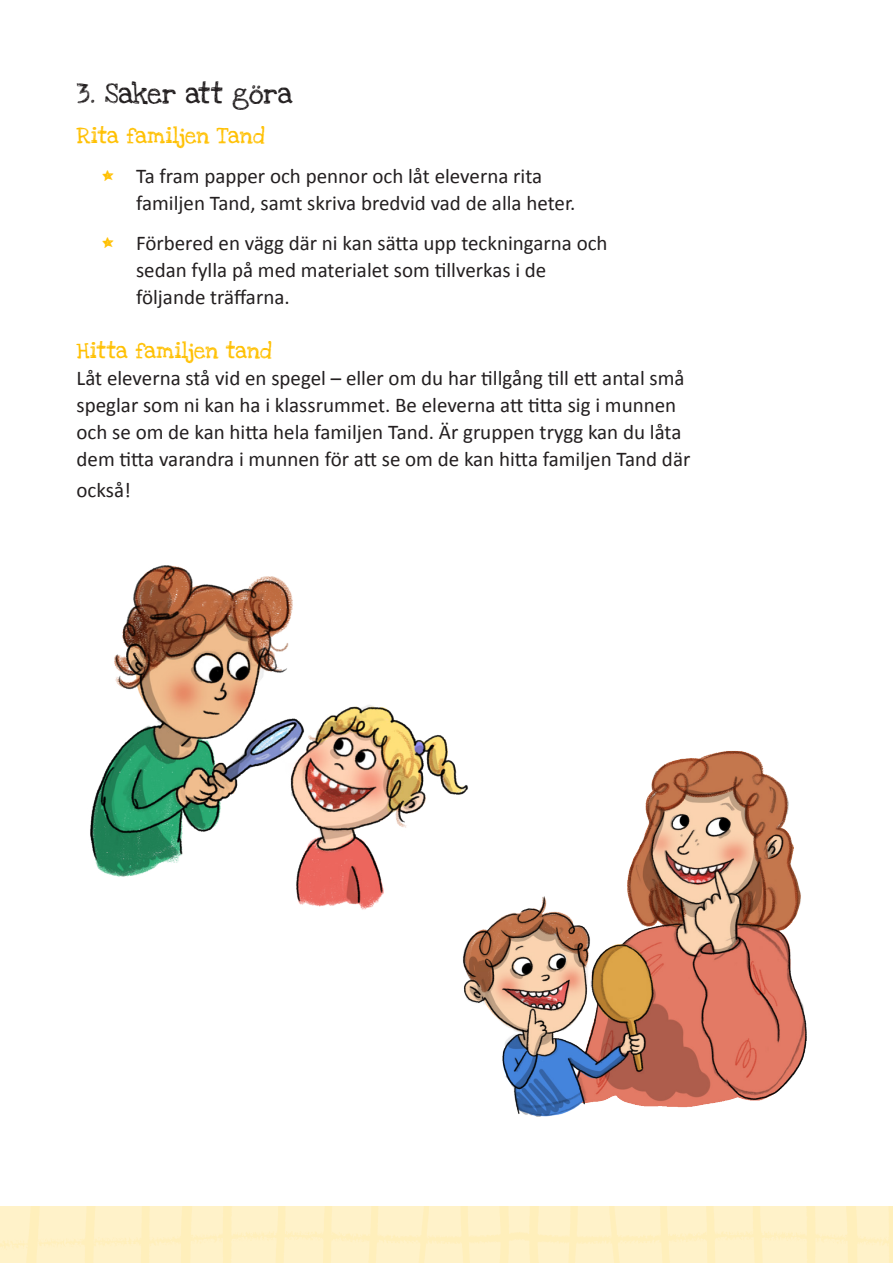
<style>
.page{position:relative;width:893px;height:1263px;background:#fff}
.page>*{position:absolute;margin:0;border:0;box-sizing:border-box;transform-origin:0 0}
.Brödtext_mindre{font:21px/27px "Calibri";color:#231f20}
.Rubrik{font:21px "Love Ya Like A Sister";color:#231f20}
.Underrubrik_gul{font:16.5px "Love Ya Like A Sister";color:#ffc000}
.s1{font-family:"Love Ya Like A Sister";font-size:15px;color:#ffc000}
</style>
<div class="page">
<div style="left:0;top:1206px;width:893px;height:57px;background:linear-gradient(to right,#fff1c6,#fff1c5)"></div>
<img style="left:90px;top:565px;width:354px;height:345px">
<img style="left:429px;top:738px;width:378px;height:379px">
<p class="Rubrik" style="left:77px;top:77px;width:218px">3. Saker att göra</p>
<p class="Underrubrik_gul" style="left:77px;top:122px;width:190px">Rita familjen Tand</p>
<p class="Brödtext_mindre" style="left:136px;top:162px;width:441px;text-indent:-34px"><span class="s1">*</span> Ta fram papper och pennor och låt eleverna rita familjen Tand, samt skriva bredvid vad de alla heter.</p>
<p class="Brödtext_mindre" style="left:136px;top:229px;width:473px;text-indent:-34px"><span class="s1">*</span> Förbered en vägg där ni kan sätta upp teckningarna och sedan fylla på med materialet som tillverkas i de följande träffarna.</p>
<p class="Underrubrik_gul" style="left:77px;top:337px;width:197px">Hitta familjen tand</p>
<p class="Brödtext_mindre" style="left:77px;top:364px;width:615px">Låt eleverna stå vid en spegel – eller om du har tillgång till ett antal små speglar som ni kan ha i klassrummet. Be eleverna att titta sig i munnen och se om de kan hitta hela familjen Tand. Är gruppen trygg kan du låta dem titta varandra i munnen för att se om de kan hitta familjen Tand där</p>
<p class="Brödtext_mindre" style="left:77px;top:476px;width:56px">också!</p>
</div>
